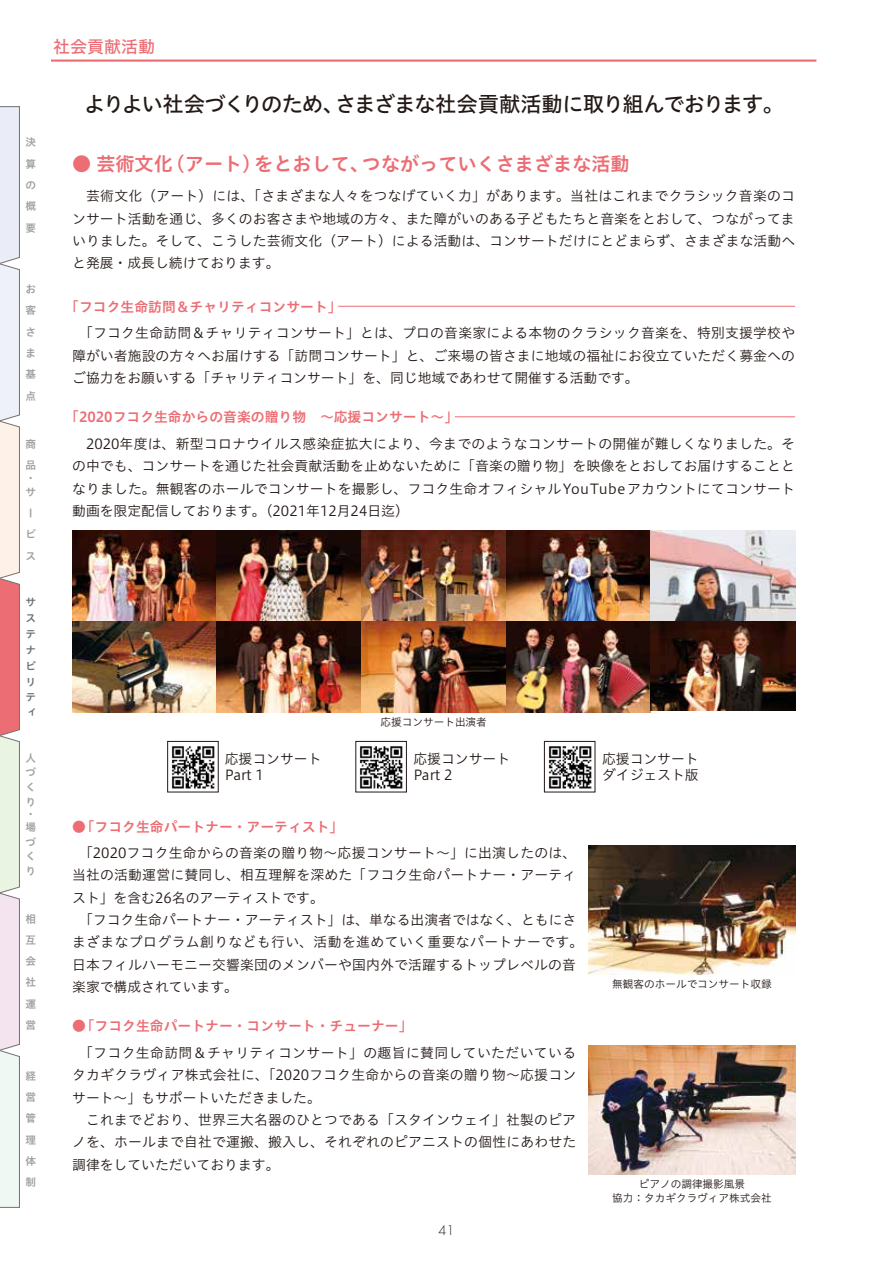
<style>
.page{position:relative;width:893px;height:1263px;background:#fff}
.page>*{position:absolute;margin:0;border:0;box-sizing:border-box;transform-origin:0 0}
.t1{font:21.3px "Hiragino UD Sans Std N W5";letter-spacing:-.05em;color:#231916}
.t2{font:19.2px "Hiragino UD Sans Std N W6";color:#ec6d74}
.t3{font:16.95px "Hiragino UD Sans Std N W5";color:#ec6d74}
.t4{font:13.8px/22.4px "Hiragino UD Sans Std N W3";letter-spacing:.015em;color:#231916}
.t5{font:13.8px "Hiragino UD Sans Std N W6";color:#ec6d74}
.t6{font:300 12.75px "Futura Std";color:#231916}
.t7{font:10.65px/13.8px "Hiragino UD Sans Std N W3";color:#231916;text-align:center}
.t8{font:10.65px/21.3px "Hiragino UD Sans Std N W6";color:#9fa0a0}
.t9{font:10.65px/15.9px "Hiragino UD Sans Std N W6";color:#727171}
</style>
<div class="page">
<svg style="left:0;top:106px;width:20px;height:1102px"></svg>
<hr style="left:338px;top:306px;width:457px;height:1px;background:#ec6d74">
<hr style="left:455px;top:416px;width:340px;height:1px;background:#ec6d74">
<img style="left:589px;top:846px;width:206px;height:128px">
<img style="left:589px;top:1046px;width:206px;height:128px">
<hr style="left:51px;top:60px;width:765px;height:2px;background:#ec6d74">
<img style="left:172px;top:746px;width:43px;height:43px">
<div style="left:167px;top:741px;width:51px;height:51px;border:1px solid #231916"></div>
<img style="left:360px;top:746px;width:43px;height:43px">
<div style="left:356px;top:741px;width:51px;height:51px;border:1px solid #231916"></div>
<img style="left:549px;top:746px;width:43px;height:43px">
<div style="left:544px;top:741px;width:51px;height:51px;border:1px solid #231916"></div>
<img style="left:72px;top:530px;width:723px;height:91px">
<img style="left:72px;top:621px;width:579px;height:91px">
<img style="left:651px;top:621px;width:144px;height:89px">
<p class="t8" style="left:26px;top:131px;width:12px;text-align:justify">決算の概要</p>
<p class="t8" style="left:26px;top:278px;width:12px;text-align:justify">お客さま基点</p>
<p class="t8" style="left:26px;top:433px;width:12px">商品</p>
<p class="t8" style="left:26px;top:471px;width:11px;line-height:13.4px">・サ</p>
<p class="t8" style="left:26px;top:502px;width:12px">ービス</p>
<p class="t9" style="left:26px;top:593px;width:12px">サステナビリテ</p>
<p class="t9" style="left:26px;top:704px;width:11px">ィ</p>
<p class="t8" style="left:26px;top:749px;width:12px;line-height:14.9px">人づくり</p>
<p class="t8" style="left:26px;top:808px;width:12px;line-height:12.1px">・場</p>
<p class="t8" style="left:26px;top:833px;width:12px;line-height:14.9px">づくり</p>
<p class="t8" style="left:26px;top:907px;width:12px;text-align:justify">相互会社運営</p>
<p class="t8" style="left:26px;top:1065px;width:12px;text-align:justify">経営管理体制</p>
<p class="t3" style="left:53px;top:34px;width:104px">社会貢献活動</p>
<h1 class="t1" style="left:84px;top:87px;width:701px">よりよい社会づくりのため、さまざまな社会貢献活動に取り組んでおります。</h1>
<h2 class="t2" style="left:72px;top:149px;width:559px">● 芸術文化（アート）をとおして、つながっていくさまざまな活動</h2>
<p class="t4" style="left:72px;top:184px;width:725px;text-align:justify">　芸術文化（アート）には、「さまざまな人々をつなげていく力」があります。当社はこれまでクラシック音楽のコンサート活動を通じ、多くのお客さまや地域の方々、また障がいのある子どもたちと音楽をとおして、つながってまいりました。そして、こうした芸術文化（アート）による活動は、コンサートだけにとどまらず、さまざまな活動へと発展・成長し続けております。</p>
<p class="t5" style="left:65px;top:296px;width:278px">「フコク生命訪問＆チャリティコンサート」</p>
<p class="t4" style="left:72px;top:321px;width:724px;text-align:justify">　「フコク生命訪問＆チャリティコンサート」とは、プロの音楽家による本物のクラシック音楽を、特別支援学校や障がい者施設の方々へお届けする「訪問コンサート」と、ご来場の皆さまに地域の福祉にお役立ていただく募金へのご協力をお願いする「チャリティコンサート」を、同じ地域であわせて開催する活動です。</p>
<p class="t5" style="left:65px;top:406px;width:394px">「2020フコク生命からの音楽の贈り物　～応援コンサート～」</p>
<p class="t4" style="left:72px;top:432px;width:724px;text-align:justify">　2020年度は、新型コロナウイルス感染症拡大により、今までのようなコンサートの開催が難しくなりました。その中でも、コンサートを通じた社会貢献活動を止めないために「音楽の贈り物」を映像をとおしてお届けすることとなりました。無観客のホールでコンサートを撮影し、フコク生命オフィシャルYouTubeアカウントにてコンサート動画を限定配信しております。（2021年12月24日迄）</p>
<p class="t7" style="left:381px;top:714px;width:108px">応援コンサート出演者</p>
<p class="t4" style="left:225px;top:750px;width:98px;line-height:15.9px">応援コンサート<br>Part 1</p>
<p class="t4" style="left:413px;top:750px;width:98px;line-height:15.9px">応援コンサート<br>Part 2</p>
<p class="t4" style="left:602px;top:750px;width:98px;line-height:15.9px">応援コンサートダイジェスト版</p>
<p class="t5" style="left:72px;top:816px;width:273px">●「フコク生命パートナー・アーティスト」</p>
<p class="t4" style="left:72px;top:841px;width:513px">　「2020フコク生命からの音楽の贈り物～応援コンサート～」に出演したのは、当社の活動運営に賛同し、相互理解を深めた「フコク生命パートナー・アーティスト」を含む26名のアーティストです。<br>　「フコク生命パートナー・アーティスト」は、単なる出演者ではなく、ともにさまざまなプログラム創りなども行い、活動を進めていく重要なパートナーです。日本フィルハーモニー交響楽団のメンバーや国内外で活躍するトップレベルの音楽家で構成されています。</p>
<p class="t5" style="left:72px;top:1016px;width:342px">●「フコク生命パートナー・コンサート・チューナー」</p>
<p class="t4" style="left:72px;top:1041px;width:506px">　「フコク生命訪問＆チャリティコンサート」の趣旨に賛同していただいているタカギクラヴィア株式会社に、「2020フコク生命からの音楽の贈り物～応援コンサート～」もサポートいただきました。<br>　これまでどおり、世界三大名器のひとつである「スタインウェイ」社製のピアノを、ホールまで自社で運搬、搬入し、それぞれのピアニストの個性にあわせた調律をしていただいております。</p>
<p class="t6" style="left:439px;top:1223px;width:17px">41</p>
<p class="t7" style="left:612px;top:976px;width:161px">無観客のホールでコンサート収録</p>
<p class="t7" style="left:612px;top:1176px;width:161px">ピアノの調律撮影風景<br>協力：タカギクラヴィア株式会社</p>
</div>
